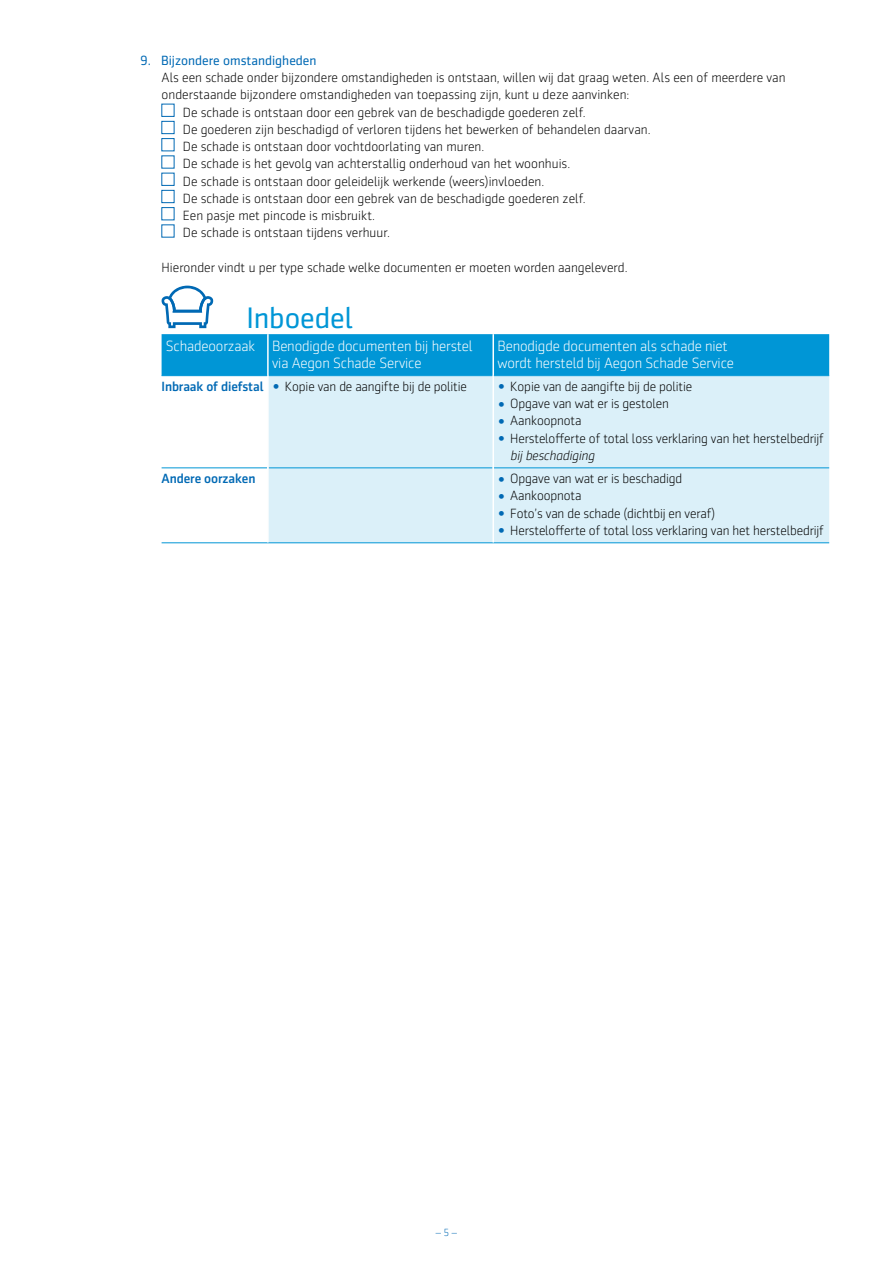
<style>
.page{position:relative;width:893px;height:1263px;background:#fff}
.page>*{position:absolute;margin:0;border:0;box-sizing:border-box;transform-origin:0 0}
.BODY_subheading{font:30px "Sentico Sans DT";letter-spacing:-.005em;color:#0096d6}
.Tabel_kopje_niveau_1{font:300 15px/17.2px "Sentico Sans DT";letter-spacing:-.01em;color:#fff}
.TEKST_body_lezen{font:300 13.5px/17.2px "Sentico Sans DT";letter-spacing:-.01em;color:#000}
.TEKST_body_lezen_ins{font:300 13.5px "Sentico Sans DT";color:#000}
.Tabel_kopje_niveau_2{font:500 13.5px "Sentico Sans DT";letter-spacing:-.01em;color:#0069b4}
.TEKST_body_invul_bla{font:13.5px "Sentico Sans DT";color:#0069b4}
.t1{font:300 10.5px "Sentico Sans DT";color:#0069b4}
.s1{font-size:16.2px;color:#0069b4}
.s2{font-style:italic}
</style>
<div class="page">
<div style="left:162px;top:104px;width:12px;height:13px;border:1px solid #0069b4"></div>
<div style="left:162px;top:121px;width:12px;height:13px;border:1px solid #0069b4"></div>
<div style="left:162px;top:138px;width:12px;height:13px;border:1px solid #0069b4"></div>
<div style="left:162px;top:173px;width:12px;height:13px;border:1px solid #0069b4"></div>
<div style="left:162px;top:190px;width:12px;height:13px;border:1px solid #0069b4"></div>
<div style="left:162px;top:207px;width:12px;height:13px;border:1px solid #0069b4"></div>
<svg style="left:162px;top:286px;width:51px;height:42px"></svg>
<div style="left:162px;top:334px;width:667px;height:41px;background:#0096d6"></div>
<div style="left:269px;top:376px;width:560px;height:166px;background:#dbf0f9"></div>
<hr style="left:162px;top:375px;width:105px;height:1px;background:#0096d6">
<hr style="left:269px;top:375px;width:223px;height:1px;background:#0096d6">
<hr style="left:494px;top:375px;width:335px;height:1px;background:#0096d6">
<hr style="left:162px;top:467px;width:105px;height:1px;background:#0096d6">
<hr style="left:269px;top:467px;width:223px;height:1px;background:#0096d6">
<hr style="left:494px;top:467px;width:335px;height:1px;background:#0096d6">
<hr style="left:268px;top:542px;width:225px;height:1px;background:#0096d6">
<hr style="left:493px;top:542px;width:336px;height:1px;background:#0096d6">
<hr style="left:162px;top:542px;width:106px;height:1px;background:#0096d6">
<hr style="left:267px;top:334px;width:2px;height:42px;background:#fff">
<hr style="left:492px;top:334px;width:2px;height:42px;background:#fff">
<hr style="left:492px;top:376px;width:2px;height:92px;background:#fff">
<hr style="left:492px;top:468px;width:2px;height:74px;background:#fff">
<p class="TEKST_body_invul_bla" style="left:140px;top:53px;width:178px">9. Bijzondere omstandigheden</p>
<p class="TEKST_body_lezen" style="left:162px;top:69px;width:625px">Als een schade onder bijzondere omstandigheden is ontstaan, willen wij dat graag weten. Als een of meerdere van onderstaande bijzondere omstandigheden van toepassing zijn, kunt u deze aanvinken:</p>
<p class="TEKST_body_lezen_ins" style="left:183px;top:105px;width:404px">De schade is ontstaan door een gebrek van de beschadigde goederen zelf.</p>
<p class="TEKST_body_lezen_ins" style="left:183px;top:122px;width:469px">De goederen zijn beschadigd of verloren tijdens het bewerken of behandelen daarvan.</p>
<p class="TEKST_body_lezen_ins" style="left:183px;top:139px;width:303px">De schade is ontstaan door vochtdoorlating van muren.</p>
<p class="TEKST_body_lezen_ins" style="left:183px;top:157px;width:389px">De schade is het gevolg van achterstallig onderhoud van het woonhuis.</p>
<p class="TEKST_body_lezen_ins" style="left:183px;top:174px;width:363px">De schade is ontstaan door geleidelijk werkende (weers)invloeden.</p>
<p class="TEKST_body_lezen_ins" style="left:183px;top:191px;width:404px">De schade is ontstaan door een gebrek van de beschadigde goederen zelf.</p>
<p class="TEKST_body_lezen_ins" style="left:183px;top:208px;width:194px">Een pasje met pincode is misbruikt.</p>
<p class="TEKST_body_lezen_ins" style="left:183px;top:226px;width:209px">De schade is ontstaan tijdens verhuur.</p>
<p class="TEKST_body_lezen" style="left:162px;top:259px;width:467px">Hieronder vindt u per type schade welke documenten er moeten worden aangeleverd.</p>
<p class="BODY_subheading" style="left:247px;top:302px;width:108px">Inboedel</p>
<p class="Tabel_kopje_niveau_1" style="left:166px;top:337px;width:91px">Schadeoorzaak</p>
<p class="Tabel_kopje_niveau_1" style="left:272px;top:337px;width:202px">Benodigde documenten bij herstel via Aegon Schade Service</p>
<p class="Tabel_kopje_niveau_1" style="left:497px;top:337px;width:238px">Benodigde documenten als schade niet wordt hersteld bij Aegon Schade Service</p>
<p class="Tabel_kopje_niveau_2" style="left:162px;top:379px;width:103px">Inbraak of diefstal</p>
<p class="TEKST_body_lezen" style="left:272px;top:378px;width:196px"><span class="s1">•</span> Kopie van de aangifte bij de politie</p>
<p class="TEKST_body_lezen" style="left:497px;top:378px;width:196px"><span class="s1">•</span> Kopie van de aangifte bij de politie</p>
<p class="TEKST_body_lezen" style="left:497px;top:395px;width:173px"><span class="s1">•</span> Opgave van wat er is gestolen</p>
<p class="TEKST_body_lezen" style="left:497px;top:412px;width:86px"><span class="s1">•</span> Aankoopnota</p>
<p class="TEKST_body_lezen" style="left:510px;top:430px;width:315px;text-indent:-13px"><span class="s1">•</span> Herstelofferte of total loss verklaring van het herstelbedrijf <span class="s2">bij beschadiging</span></p>
<p class="Tabel_kopje_niveau_2" style="left:162px;top:471px;width:95px">Andere oorzaken</p>
<p class="TEKST_body_lezen" style="left:497px;top:470px;width:186px"><span class="s1">•</span> Opgave van wat er is beschadigd</p>
<p class="TEKST_body_lezen" style="left:497px;top:487px;width:86px"><span class="s1">•</span> Aankoopnota</p>
<p class="TEKST_body_lezen" style="left:497px;top:505px;width:219px"><span class="s1">•</span> Foto’s van de schade (dichtbij en veraf)</p>
<p class="TEKST_body_lezen" style="left:497px;top:522px;width:328px"><span class="s1">•</span> Herstelofferte of total loss verklaring van het herstelbedrijf</p>
<p class="t1" style="left:436px;top:1227px;width:23px">– 5 –</p>
</div>
